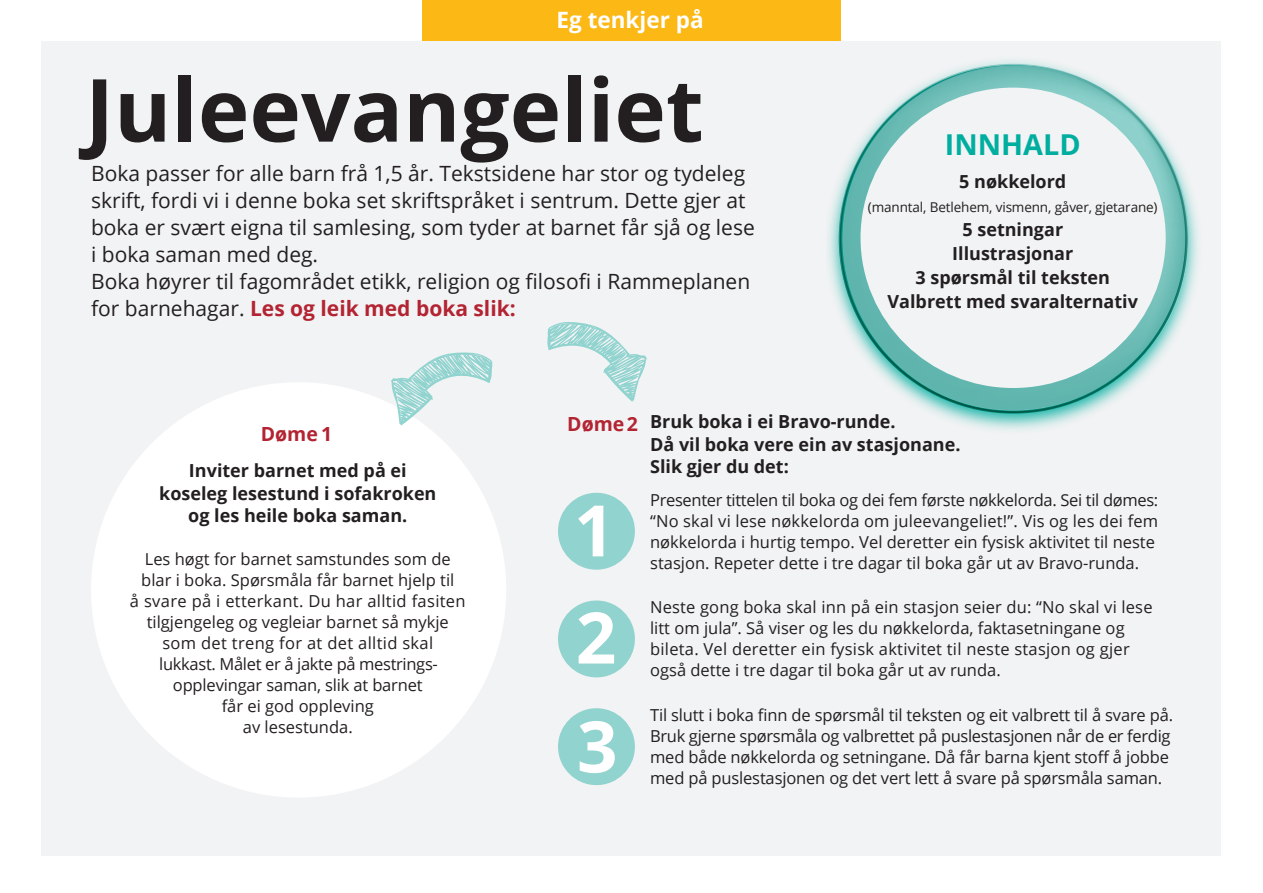
<style>
.page{position:relative;width:1263px;height:893px;background:#fff}
.page>*{position:absolute;margin:0;border:0;box-sizing:border-box;transform-origin:0 0}
.t1{font:700 87.15px "Open Sans";color:#231f20}
.t2{font:700 71.1px/108px "Open Sans";color:#fff;text-align:justify}
.t3{font:700 28.8px "Open Sans";color:#00aea0}
.t4{font:700 22.5px "Open Sans";color:#fff}
.t5{font:21px/27px "Open Sans";color:#231f20}
.t6{font:700 19.5px "Open Sans";color:#b32433}
.t7{font:700 18px/22.5px "Open Sans";color:#231f20;text-align:center}
.t8{font:16.5px/21px "Open Sans";color:#231f20}
.t9{font:13.5px "Open Sans";letter-spacing:-.01em;color:#231f20}
.s1{font-weight:700;color:#b32433}
</style>
<div class="page">
<div style="left:41px;top:41px;width:1179px;height:814px;background:#f2f3f4"></div>
<div style="left:91px;top:382px;width:415px;height:416px;background:#fff;border-radius:50%"></div>
<div style="left:558px;top:493px;width:77px;height:77px;background:#91d3ce;border-radius:50%"></div>
<div style="left:558px;top:600px;width:77px;height:77px;background:#91d3ce;border-radius:50%"></div>
<div style="left:558px;top:708px;width:77px;height:77px;background:#91d3ce;border-radius:50%"></div>
<img style="left:828px;top:60px;width:370px;height:370px">
<svg style="left:839px;top:65px;width:348px;height:349px"></svg>
<div style="left:860px;top:88px;width:306px;height:300px;background:#f2f3f4;border-radius:50%"></div>
<div style="left:422px;top:0;width:419px;height:40px;background:#fcb814"></div>
<svg style="left:547px;top:322px;width:100px;height:80px"></svg>
<svg style="left:391px;top:352px;width:101px;height:74px"></svg>
<h3 class="t4" style="left:556px;top:4px;width:149px">Eg tenkjer på</h3>
<h1 class="t1" style="left:85px;top:48px;width:620px">Juleevangeliet</h1>
<p class="t5" style="left:91px;top:159px;width:665px">Boka passer for alle barn frå 1,5 år. Tekstsidene har stor og tydeleg skrift, fordi vi i denne boka set skriftspråket i sentrum. Dette gjer at boka er svært eigna til samlesing, som tyder at barnet får sjå og lese i boka saman med deg.<br>Boka høyrer til fagområdet etikk, religion og filosofi i Rammeplanen for barnehagar. <span class="s1">Les og leik med boka slik:</span></p>
<h3 class="t3" style="left:945px;top:124px;width:137px">INNHALD</h3>
<p class="t7" style="left:959px;top:170px;width:109px">5 nøkkelord</p>
<p class="t9" style="left:868px;top:198px;width:291px">(manntal, Betlehem, vismenn, gåver, gjetarane)</p>
<p class="t7" style="left:887px;top:217px;width:252px;line-height:24px">5 setningar<br>Illustrasjonar<br>3 spørsmål til teksten<br>Valbrett med svaralternativ</p>
<p class="t6" style="left:261px;top:420px;width:73px">Døme 1</p>
<p class="t7" style="left:159px;top:459px;width:279px">Inviter barnet med på ei koseleg lesestund i sofakroken og les heile boka saman.</p>
<p class="t8" style="left:130px;top:548px;width:337px;text-align:center">Les høgt for barnet samstundes som de blar i boka. Spørsmåla får barnet hjelp til<br>å svare på i etterkant. Du har alltid fasiten tilgjengeleg og vegleiar barnet så mykje som det treng for at det alltid skal<br>lukkast. Målet er å jakte på mestrings&shy;opplevingar saman, slik at barnet<br>får ei god oppleving<br>av lesestunda.</p>
<p class="t6" style="left:567px;top:410px;width:72px">Døme 2</p>
<h2 class="t2" style="left:574px;top:475px;width:45px">1<br>2<br>3</h2>
<p class="t7" style="left:650px;top:410px;width:312px;text-align:left">Bruk boka i ei Bravo-runde.<br>Då vil boka vere ein av stasjonane.<br>Slik gjer du det:</p>
<p class="t8" style="left:650px;top:489px;width:510px">Presenter tittelen til boka og dei fem første nøkkelorda. Sei til dømes: “No skal vi lese nøkkelorda om juleevangeliet!”. Vis og les dei fem nøkkelorda i hurtig tempo. Vel deretter ein fysisk aktivitet til neste stasjon. Repeter dette i tre dagar til boka går ut av Bravo-runda.</p>
<p class="t8" style="left:650px;top:596px;width:504px">Neste gong boka skal inn på ein stasjon seier du: “No skal vi lese litt om jula”. Så viser og les du nøkkelorda, faktasetningane og bileta. Vel deretter ein fysisk aktivitet til neste stasjon og gjer også dette i tre dagar til boka går ut av runda.</p>
<p class="t8" style="left:650px;top:704px;width:524px">Til slutt i boka finn de spørsmål til teksten og eit valbrett til å svare på.<br>Bruk gjerne spørsmåla og valbrettet på puslestasjonen når de er ferdig med både nøkkelorda og setningane. Då får barna kjent stoff å jobbe med på puslestasjonen og det vert lett å svare på spørsmåla saman.</p>
</div>
